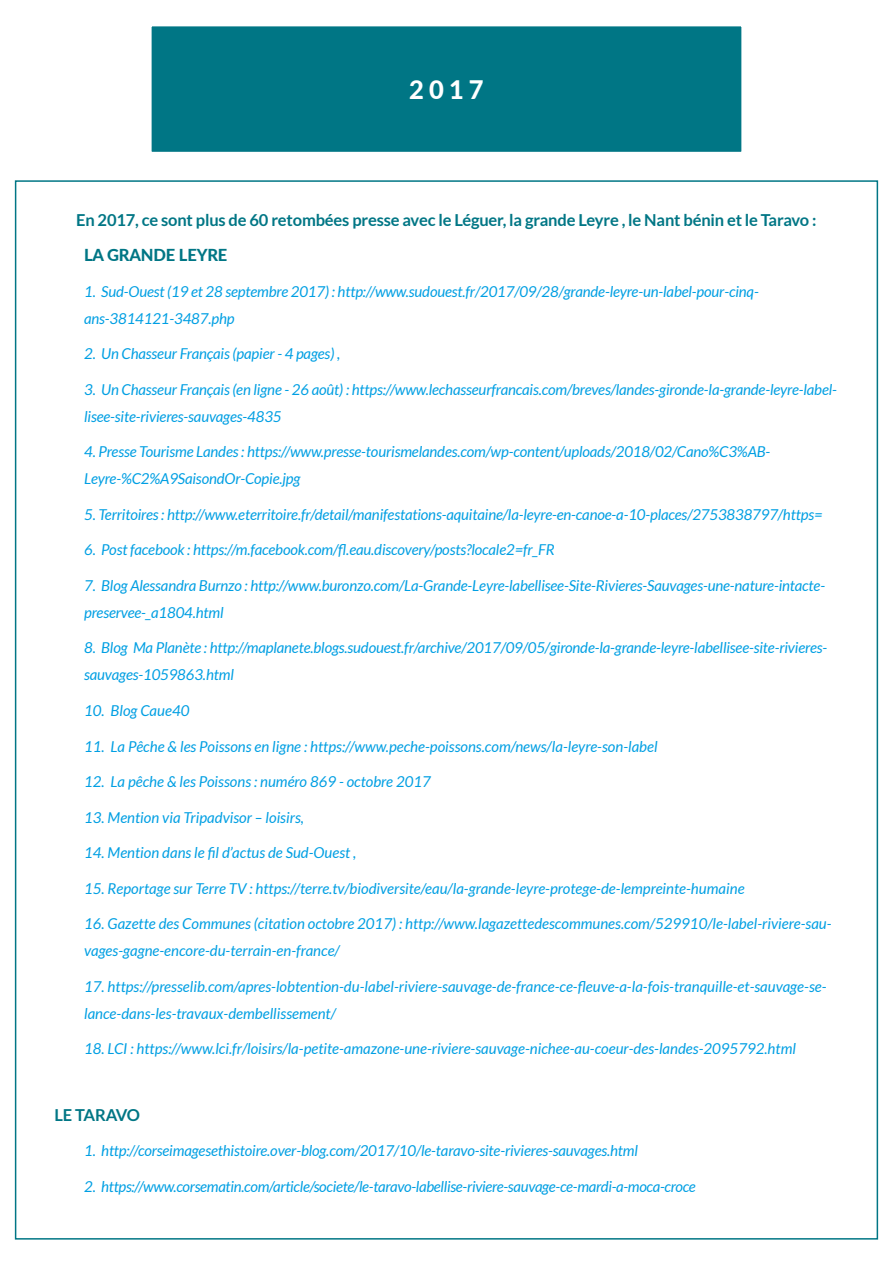
<style>
.page{position:relative;width:893px;height:1263px;background:#fff}
.page>*{position:absolute;margin:0;border:0;box-sizing:border-box;transform-origin:0 0}
.t1{font:800 25.5px "Lato";color:#fff}
.t2{font:700 16.5px "Lato";letter-spacing:-.01em;color:#007685}
.t3{font:800 16.5px "Lato";letter-spacing:-.01em;color:#007685}
.t4{font:italic 15px/27px "Lato";letter-spacing:-.01em;color:#009fe3}
</style>
<div class="page">
<div style="left:150px;top:25px;width:593px;height:128px;background:#007685"></div>
<div style="left:149px;top:23px;width:595px;height:132px;border:3px solid #fff"></div>
<h1 class="t1" style="left:409px;top:71px;width:76px">2017</h1>
<p class="t2" style="left:76px;top:210px;width:742px">En 2017, ce sont plus de 60 retombées presse avec le Léguer, la grande Leyre , le Nant bénin et le Taravo :</p>
<p class="t3" style="left:84px;top:243px;width:145px">LA GRANDE LEYRE</p>
<p class="t4" style="left:84px;top:278px;width:676px">1. Sud-Ouest (19 et 28 septembre 2017) : http://www.sudouest.fr/2017/09/28/grande-leyre-un-label-pour-cinq&shy;ans-3814121-3487.php</p>
<p class="t4" style="left:84px;top:341px;width:258px">2. Un Chasseur Français (papier - 4 pages) ,</p>
<p class="t4" style="left:84px;top:376px;width:754px">3. Un Chasseur Français (en ligne - 26 août) : https://www.lechasseurfrancais.com/breves/landes-gironde-la-grande-leyre-label&shy;lisee-site-rivieres-sauvages-4835</p>
<p class="t4" style="left:84px;top:439px;width:688px">4. Presse Tourisme Landes : https://www.presse-tourismelandes.com/wp-content/uploads/2018/02/Cano%C3%AB-<br>Leyre-%C2%A9SaisondOr-Copie.jpg</p>
<p class="t4" style="left:84px;top:501px;width:740px">5. Territoires : http://www.eterritoire.fr/detail/manifestations-aquitaine/la-leyre-en-canoe-a-10-places/2753838797/https=</p>
<p class="t4" style="left:84px;top:537px;width:472px">6. Post facebook : https://m.facebook.com/fl.eau.discovery/posts?locale2=fr_FR</p>
<p class="t4" style="left:84px;top:572px;width:742px">7. Blog Alessandra Burnzo : http://www.buronzo.com/La-Grande-Leyre-labellisee-Site-Rivieres-Sauvages-une-nature-intacte&shy;preservee-_a1804.html</p>
<p class="t4" style="left:84px;top:635px;width:745px">8. Blog Ma Planète : http://maplanete.blogs.sudouest.fr/archive/2017/09/05/gironde-la-grande-leyre-labellisee-site-rivieres&shy;sauvages-1059863.html</p>
<p class="t4" style="left:84px;top:697px;width:107px">10. Blog Caue40</p>
<p class="t4" style="left:84px;top:733px;width:575px">11. La Pêche &amp; les Poissons en ligne : https://www.peche-poissons.com/news/la-leyre-son-label</p>
<p class="t4" style="left:84px;top:768px;width:348px">12. La pêche &amp; les Poissons : numéro 869 - octobre 2017</p>
<p class="t4" style="left:84px;top:804px;width:221px">13. Mention via Tripadvisor – loisirs,</p>
<p class="t4" style="left:84px;top:839px;width:274px">14. Mention dans le fil d’actus de Sud-Ouest ,</p>
<p class="t4" style="left:84px;top:875px;width:662px">15. Reportage sur Terre TV : https://terre.tv/biodiversite/eau/la-grande-leyre-protege-de-lempreinte-humaine</p>
<p class="t4" style="left:84px;top:910px;width:749px">16. Gazette des Communes (citation octobre 2017) : http://www.lagazettedescommunes.com/529910/le-label-riviere-sau&shy;vages-gagne-encore-du-terrain-en-france/</p>
<p class="t4" style="left:84px;top:973px;width:744px">17. https://presselib.com/apres-lobtention-du-label-riviere-sauvage-de-france-ce-fleuve-a-la-fois-tranquille-et-sauvage-se&shy;lance-dans-les-travaux-dembellissement/</p>
<p class="t4" style="left:84px;top:1035px;width:713px">18. LCI : https://www.lci.fr/loisirs/la-petite-amazone-une-riviere-sauvage-nichee-au-coeur-des-landes-2095792.html</p>
<p class="t2" style="left:54px;top:1105px;width:87px">LE TARAVO</p>
<p class="t4" style="left:84px;top:1137px;width:555px">1. http://corseimagesethistoire.over-blog.com/2017/10/le-taravo-site-rivieres-sauvages.html</p>
<p class="t4" style="left:84px;top:1173px;width:613px">2. https://www.corsematin.com/article/societe/le-taravo-labellise-riviere-sauvage-ce-mardi-a-moca-croce</p>
</div>
